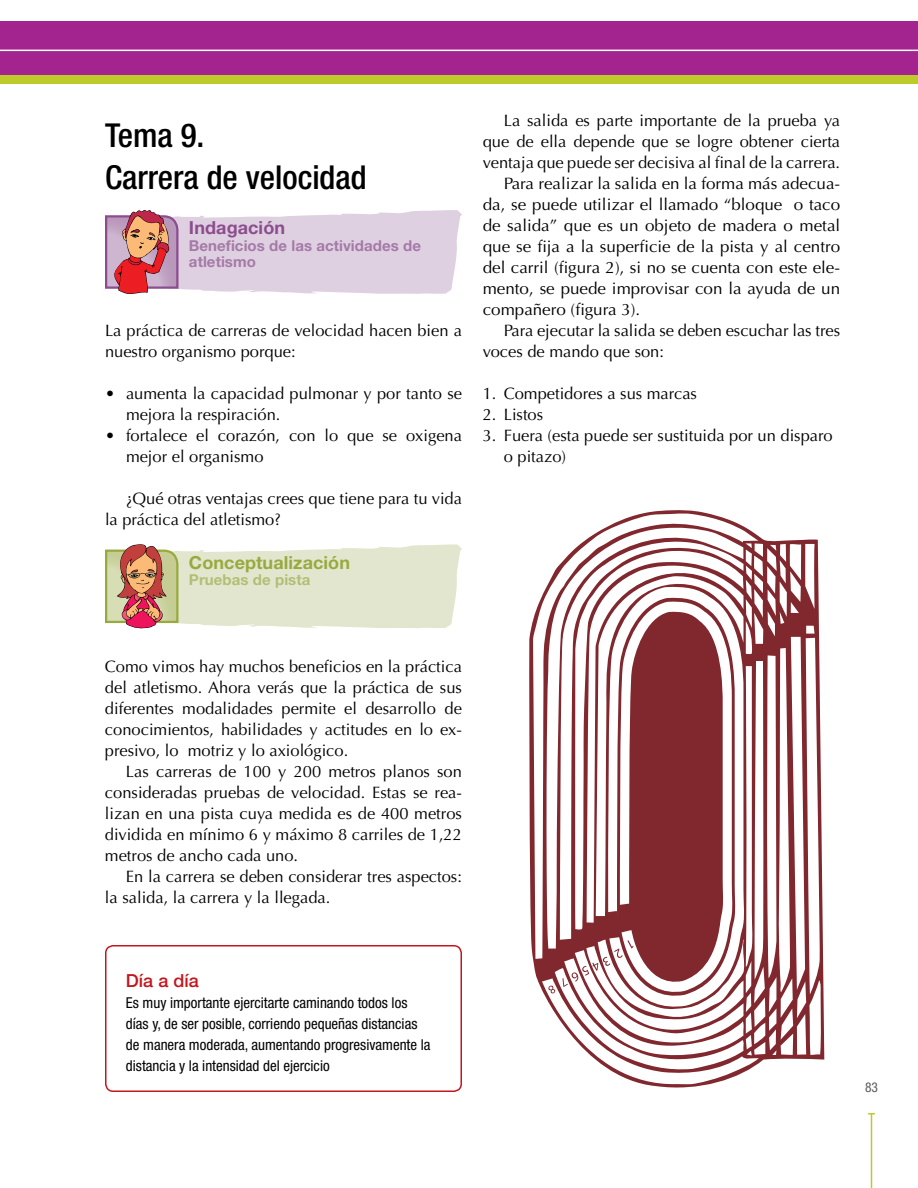
<style>
.page{position:relative;width:918px;height:1188px;background:#fff}
.page>*{position:absolute;margin:0;border:0;box-sizing:border-box;transform-origin:0 0}
.t1{font:500 condensed 33px/42px "Helvetica Neue LT Std";color:#000}
.t2{font:700 18px "Helvetica Neue LT Std";letter-spacing:.005em;color:#98aa3e}
.t3{font:700 18px "Helvetica Neue LT Std";letter-spacing:.005em;color:#8c4d8f}
.t4{font:500 18px "Helvetica Neue LT Std";color:#c4161c}
.t5{font:16.5px/21px "Optima LT Std";color:#000}
.t6{font:condensed 15px/21px "Helvetica Neue LT Std";color:#000}
.t7{font:700 15px/16.5px "Helvetica Neue LT Std";letter-spacing:.005em;color:#a579a8}
.t8{font:700 15px "Helvetica Neue LT Std";letter-spacing:.005em;color:#b2be73}
.t9{font:condensed 13.5px "Helvetica Neue LT Std";color:#58595b}
</style>
<div class="page">
<hr style="left:871px;top:1114px;width:1px;height:74px;background:#bdcb2a">
<div style="left:0;top:72px;width:918px;height:12px;background:#bdcb2a"></div>
<div style="left:0;top:21px;width:918px;height:54px;background:#a3238f"></div>
<svg style="left:105px;top:210px;width:357px;height:84px;background:#dac1cf"></svg>
<svg style="left:105px;top:544px;width:357px;height:85px;background:#ded7c0"></svg>
<svg style="left:529px;top:510px;width:295px;height:578px"></svg>
<svg style="left:562px;top:903px;width:72px;height:84px"></svg>
<svg style="left:548px;top:985px;width:8px;height:9px"></svg>
<div style="left:105px;top:945px;width:357px;height:147px;border:2px solid #c4161c;border-radius:8px"></div>
<hr style="left:0;top:50px;width:918px;height:1px;background:#fff">
<h1 class="t1" style="left:105px;top:114px;width:263px">Tema 9.<br>Carrera de velocidad</h1>
<p class="t3" style="left:189px;top:217px;width:98px">Indagación</p>
<p class="t7" style="left:189px;top:237px;width:233px">Beneficios de las actividades de atletismo</p>
<p class="t5" style="left:105px;top:320px;width:359px">La práctica de carreras de velocidad hacen bien a nuestro organismo porque:</p>
<p class="t5" style="left:126px;top:383px;width:338px;text-indent:-21px">• aumenta la capacidad pulmonar y por tanto se mejora la respiración.</p>
<p class="t5" style="left:126px;top:425px;width:338px;text-indent:-21px">• fortalece el corazón, con lo que se oxigena mejor el organismo</p>
<p class="t5" style="left:105px;top:488px;width:359px;text-indent:21px">¿Qué otras ventajas crees que tiene para tu vida la práctica del atletismo?</p>
<p class="t2" style="left:189px;top:551px;width:163px">Conceptualización</p>
<p class="t8" style="left:189px;top:570px;width:123px">Pruebas de pista</p>
<p class="t5" style="left:504px;top:110px;width:338px">La salida es parte importante de la prueba ya</p>
<p class="t5" style="left:483px;top:131px;width:359px">que de ella depende que se logre obtener cierta</p>
<p class="t5" style="left:483px;top:152px;width:359px">ventaja que puede ser decisiva al final de la carrera.</p>
<p class="t5" style="left:504px;top:173px;width:338px">Para realizar la salida en la forma más adecua-</p>
<p class="t5" style="left:483px;top:194px;width:359px">da, se puede utilizar el llamado “bloque o taco</p>
<p class="t5" style="left:483px;top:215px;width:359px">de salida” que es un objeto de madera o metal</p>
<p class="t5" style="left:483px;top:236px;width:359px">que se fija a la superficie de la pista y al centro</p>
<p class="t5" style="left:483px;top:257px;width:359px">del carril (figura 2), si no se cuenta con este ele-</p>
<p class="t5" style="left:483px;top:278px;width:359px">mento, se puede improvisar con la ayuda de un</p>
<p class="t5" style="left:483px;top:299px;width:159px">compañero (figura 3).</p>
<p class="t5" style="left:504px;top:320px;width:338px">Para ejecutar la salida se deben escuchar las tres</p>
<p class="t5" style="left:483px;top:341px;width:183px">voces de mando que son:</p>
<p class="t5" style="left:483px;top:383px;width:216px">1. Competidores a sus marcas</p>
<p class="t5" style="left:483px;top:404px;width:62px">2. Listos</p>
<p class="t5" style="left:504px;top:425px;width:331px;text-indent:-21px">3. Fuera (esta puede ser sustituida por un disparo o pitazo)</p>
<p class="t5" style="left:105px;top:656px;width:359px;text-align:justify">Como vimos hay muchos beneficios en la práctica del atletismo. Ahora verás que la práctica de sus diferentes modalidades permite el desarrollo de conocimientos, habilidades y actitudes en lo ex&shy;presivo, lo motriz y lo axiológico.</p>
<p class="t5" style="left:105px;top:761px;width:359px;text-align:justify;text-indent:21px">Las carreras de 100 y 200 metros planos son consideradas pruebas de velocidad. Estas se rea&shy;lizan en una pista cuya medida es de 400 metros dividida en mínimo 6 y máximo 8 carriles de 1,22 metros de ancho cada uno.</p>
<p class="t5" style="left:105px;top:866px;width:359px;text-indent:21px">En la carrera se deben considerar tres aspectos: la salida, la carrera y la llegada.</p>
<p class="t4" style="left:126px;top:970px;width:74px">Día a día</p>
<p class="t6" style="left:126px;top:992px;width:306px">Es muy importante ejercitarte caminando todos los días y, de ser posible, corriendo pequeñas distancias de manera moderada, aumentando progresivamente la distancia y la intensidad del ejercicio</p>
<p class="t9" style="left:865px;top:1079px;width:14px">83</p>
</div>
